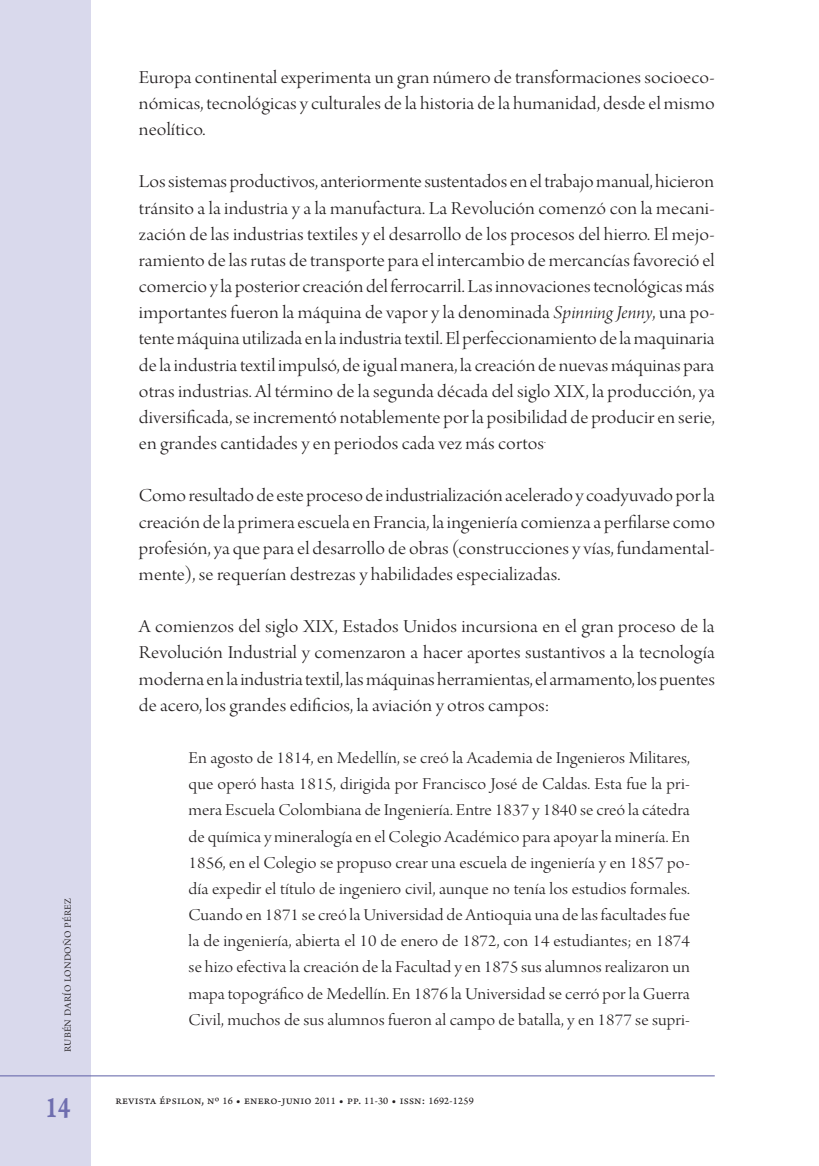
<style>
.page{position:relative;width:819px;height:1166px;background:#fff}
.page>*{position:absolute;margin:0;border:0;box-sizing:border-box;transform-origin:0 0}
.t1{font:31.5px "Arno Pro Smbd Caption";color:#6f6eaf;scale:.75 1}
.t2{font:19.25px/26.1px "Arno Pro Light Display";letter-spacing:.005em;color:#231f20;text-align:justify;scale:1.1 1}
.t3{font:17.5px/26.2px "Arno Pro Light Display";letter-spacing:.005em;color:#231f20;text-align:justify;scale:1.1 1}
.t4{font:14px "Arno Pro Light Display";letter-spacing:.015em;color:#231f20}
.t5{font:12.25px "Arno Pro Sm Text";letter-spacing:.02em;color:#231f20}
.s1{font-family:"Arno Pro Light Italic Display"}
.s2{font-size:10.5px}
</style>
<div class="page">
<div style="left:0;top:0;width:91px;height:1166px;background:#d9d9ec"></div>
<hr style="left:0;top:1075px;width:714px;height:1px;background:#5d5ea5">
<p class="t4" style="left:59px;top:1052px;width:155px;rotate:-90deg">rubén darío londoño pérez</p>
<p class="t2" style="left:139px;top:65px;width:525px">Europa continental experimenta un gran número de transformaciones socioeco&shy;nómicas, tecnológicas y culturales de la historia de la humanidad, desde el mismo neolítico.</p>
<p class="t2" style="left:139px;top:170px;width:525px">Los sistemas productivos, anteriormente sustentados en el trabajo manual, hicieron tránsito a la industria y a la manufactura. La Revolución comenzó con la mecani&shy;zación de las industrias textiles y el desarrollo de los procesos del hierro. El mejo&shy;ramiento de las rutas de transporte para el intercambio de mercancías favoreció el comercio y la posterior creación del ferrocarril. Las innovaciones tecnológicas más importantes fueron la máquina de vapor y la denominada <span class="s1">Spinning Jenny</span>, una po&shy;tente máquina utilizada en la industria textil. El perfeccionamiento de la maquinaria de la industria textil impulsó, de igual manera, la creación de nuevas máquinas para otras industrias. Al término de la segunda década del siglo XIX, la producción, ya diversificada, se incrementó notablemente por la posibilidad de producir en serie, en grandes cantidades y en periodos cada vez más cortos<sup>.</sup></p>
<p class="t2" style="left:139px;top:484px;width:525px">Como resultado de este proceso de industrialización acelerado y coadyuvado por la creación de la primera escuela en Francia, la ingeniería comienza a perfilarse como profesión, ya que para el desarrollo de obras (construcciones y vías, fundamental&shy;mente), se requerían destrezas y habilidades especializadas.</p>
<p class="t2" style="left:139px;top:615px;width:525px">A comienzos del siglo XIX, Estados Unidos incursiona en el gran proceso de la Revolución Industrial y comenzaron a hacer aportes sustantivos a la tecnología moderna en la industria textil, las máquinas herramientas, el armamento, los puentes de acero, los grandes edificios, la aviación y otros campos:</p>
<p class="t3" style="left:189px;top:746px;width:457px">En agosto de 1814, en Medellín, se creó la Academia de Ingenieros Militares, que operó hasta 1815, dirigida por Francisco José de Caldas. Esta fue la pri&shy;mera Escuela Colombiana de Ingeniería. Entre 1837 y 1840 se creó la cátedra de química y mineralogía en el Colegio Académico para apoyar la minería. En 1856, en el Colegio se propuso crear una escuela de ingeniería y en 1857 po&shy;día expedir el título de ingeniero civil, aunque no tenía los estudios formales.<br>Cuando en 1871 se creó la Universidad de Antioquia una de las facultades fue la de ingeniería, abierta el 10 de enero de 1872, con 14 estudiantes; en 1874 se hizo efectiva la creación de la Facultad y en 1875 sus alumnos realizaron un mapa topográfico de Medellín. En 1876 la Universidad se cerró por la Guerra Civil, muchos de sus alumnos fueron al campo de batalla, y en 1877 se supri-</p>
<h1 class="t1" style="left:46px;top:1088px;width:34px">14</h1>
<p class="t5" style="left:115px;top:1093px;width:360px">revista épsilon, nº <span class="s2">16</span> • enero-junio <span class="s2">2011</span> • pp. <span class="s2">11-30</span> • issn: <span class="s2">1692-1259</span></p>
</div>
